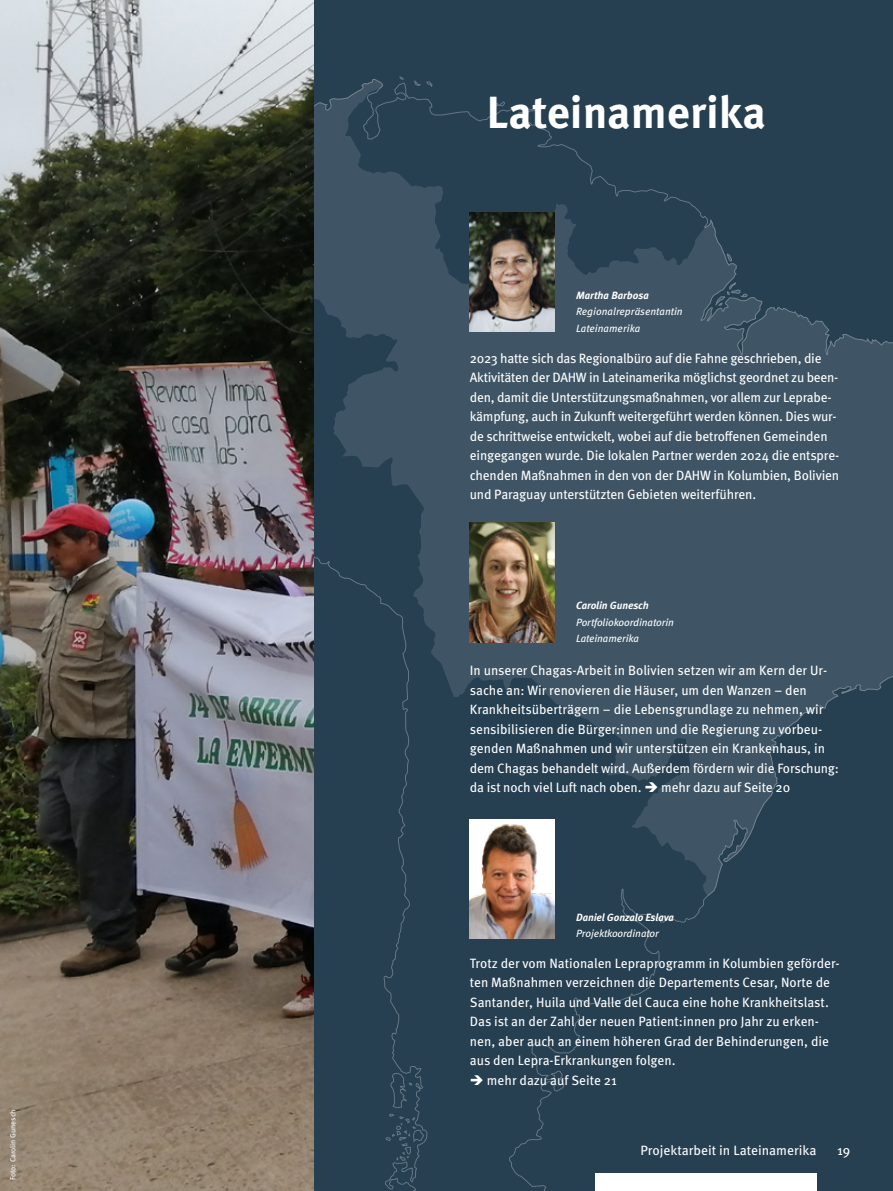
<style>
.page{position:relative;width:893px;height:1191px;background:#fff}
.page>*{position:absolute;margin:0;border:0;box-sizing:border-box;transform-origin:0 0}
.t1{font:700 45px "Meta OT";color:#fff}
.t2{font:13.5px/19.5px "Meta OT";letter-spacing:-.01em;color:#fff}
.t3{font:italic 10.5px "Meta OT";letter-spacing:-.01em;color:#fff}
.t4{font:italic 700 10.5px "Meta OT";letter-spacing:-.01em;color:#fff}
._07_BU_book_italic_blau{font:7.5px "Meta OT";letter-spacing:-.005em;color:#fff}
</style>
<div class="page">
<img style="left:0;top:0;width:315px;height:1191px">
<div style="left:315px;top:0;width:578px;height:1191px;background:#263f51"></div>
<svg style="left:386px;top:1073px;width:38px;height:88px"></svg>
<svg style="left:315px;top:79px;width:578px;height:817px;fill:#3f5565"></svg>
<svg style="left:727px;top:253px;width:5px;height:8px"></svg>
<img style="left:470px;top:213px;width:85px;height:119px">
<img style="left:470px;top:523px;width:85px;height:119px">
<div style="left:595px;top:1174px;width:221px;height:17px;background:#fff"></div>
<img style="left:470px;top:819px;width:85px;height:119px">
<p class="_07_BU_book_italic_blau" style="left:8px;top:1180px;width:72px;rotate:-90deg">Foto: Carolin Gunesch</p>
<p class="t1" style="left:487px;top:83px;width:280px">Lateinamerika</p>
<p class="t4" style="left:576px;top:288px;width:74px">Martha Barbosa</p>
<p class="t3" style="left:576px;top:305px;width:108px">Regionalrepräsentantin</p>
<p class="t3" style="left:576px;top:321px;width:66px">Lateinamerika</p>
<p class="t2" style="left:470px;top:349px;width:371px">2023 hatte sich das Regionalbüro auf die Fahne geschrieben, die Aktivitäten der DAHW in Lateinamerika möglichst geordnet zu been&shy;den, damit die Unterstützungsmaßnahmen, vor allem zur Leprabe&shy;kämpfung, auch in Zukunft weitergeführt werden können. Dies wur&shy;de schrittweise entwickelt, wobei auf die betroffenen Gemeinden eingegangen wurde. Die lokalen Partner werden 2024 die entspre&shy;chenden Maßnahmen in den von der DAHW in Kolumbien, Bolivien und Paraguay unterstützten Gebieten weiterführen.</p>
<p class="t4" style="left:576px;top:599px;width:74px">Carolin Gunesch</p>
<p class="t3" style="left:576px;top:615px;width:99px">Portfoliokoordinatorin</p>
<p class="t3" style="left:576px;top:632px;width:64px">Lateinamerika</p>
<p class="t2" style="left:470px;top:661px;width:371px">In unserer Chagas-Arbeit in Bolivien setzen wir am Kern der Ur&shy;sache an: Wir renovieren die Häuser, um den Wanzen – den Krankheitsüberträgern – die Lebensgrundlage zu nehmen, wir sensibilisieren die Bürger:innen und die Regierung zu vorbeu&shy;genden Maßnahmen und wir unterstützen ein Krankenhaus, in dem Chagas behandelt wird. Außerdem fördern wir die Forschung: da ist noch viel Luft nach oben. ➔ mehr dazu auf Seite 20</p>
<p class="t4" style="left:576px;top:910px;width:99px">Daniel Gonzalo Eslava</p>
<p class="t3" style="left:576px;top:927px;width:84px">Projektkoordinator</p>
<p class="t2" style="left:470px;top:953px;width:371px">Trotz der vom Nationalen Lepraprogramm in Kolumbien geförder&shy;ten Maßnahmen verzeichnen die Departements Cesar, Norte de Santander, Huila und Valle del Cauca eine hohe Krankheitslast.<br>Das ist an der Zahl der neuen Patient:innen pro Jahr zu erken&shy;nen, aber auch an einem höheren Grad der Behinderungen, die aus den Lepra-Erkrankungen folgen.</p>
<p class="t2" style="left:470px;top:1070px;width:148px">➔ mehr dazu auf Seite 21</p>
<p class="t2" style="left:640px;top:1140px;width:178px">Projektarbeit in Lateinamerika</p>
<p class="t2" style="left:837px;top:1140px;width:15px">19</p>
</div>
